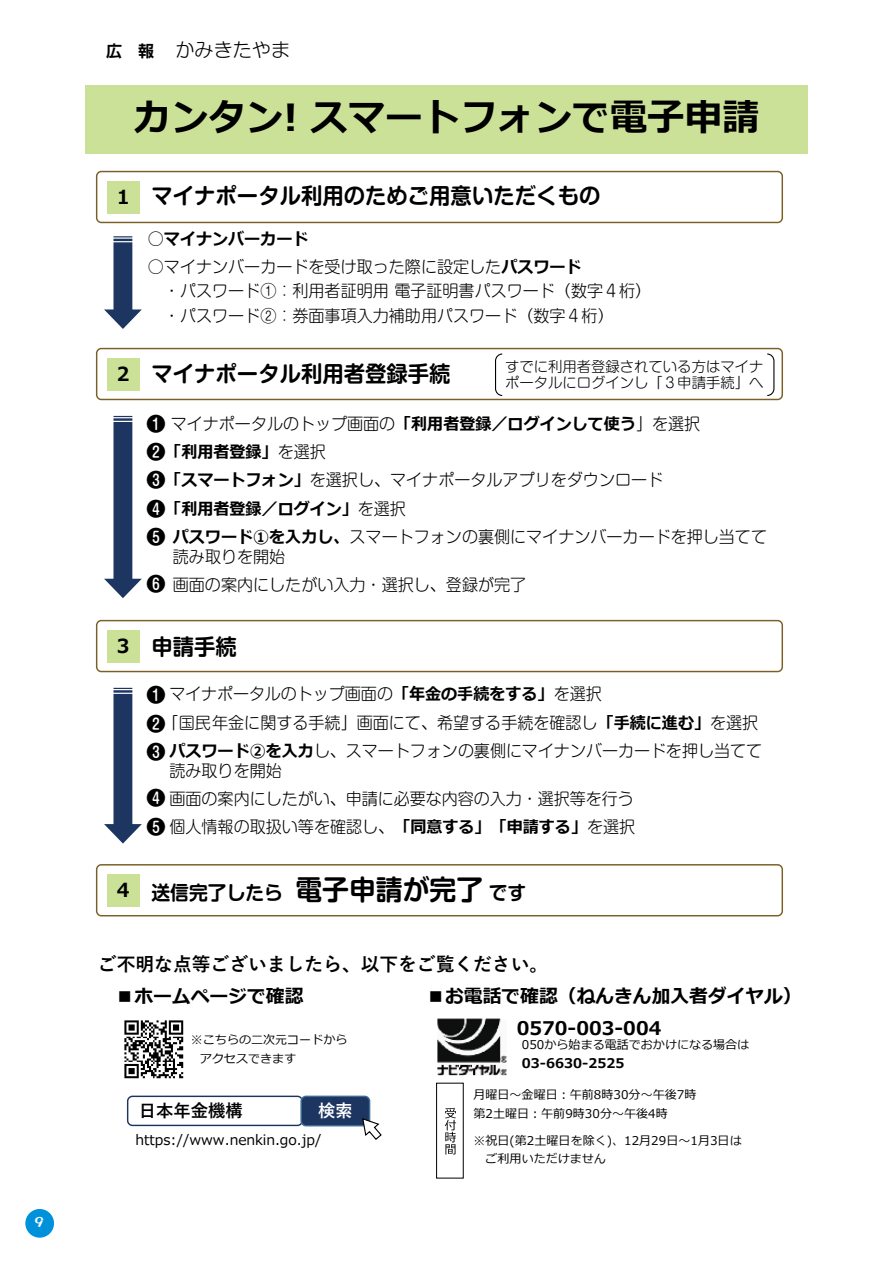
<style>
.page{position:relative;width:893px;height:1263px;background:#fff}
.page>*{position:absolute;margin:0;border:0;box-sizing:border-box;transform-origin:0 0}
.t1{font:700 37.5px "Meiryo";color:#000}
.t2{font:700 27.75px "Shin M Go Pro De";color:#000}
.t3{font:700 22.05px "Shin M Go Pro De";color:#000}
.t4{font:700 19.35px "Shin M Go Pro De";color:#000}
.t5{font:700 19.35px "Meiryo";color:#000}
.t6{font:500 19.2px/28.3px "Shin M Go Pro";color:#000;text-align:justify}
.t7{font:300 19.2px "Shin M Go Pro";color:#000}
.t8{font:700 18.75px/31.8px "Meiryo";color:#000}
.t9{font:700 18.75px "Yu Gothic";color:#000}
.t10{font:700 17.4px "Yu Gothic";color:#000}
.t11{font:700 17.4px "Yu Gothic";color:#fff}
.t12{font:300 16.65px/24.2px "Shin M Go Pro";color:#000}
.t13{font:700 16.65px "Meiryo";color:#000}
.t14{font:700 15.9px "UD Shin Go Pro De";color:#000}
.t15{font:14.85px "DFPOP Corn Std W12";color:#fff}
.t16{font:300 14.4px "Shin M Go Pro";color:#000}
.t17{font:14.1px "Meiryo";letter-spacing:-.005em;color:#000}
.t18{font:700 13.35px "Meiryo";color:#000}
.t19{font:12px/18.8px "Meiryo";color:#000}
.s1{font-family:"Shin M Go Pro";font-weight:300}
.s2{font-family:"Meiryo";font-weight:700}
</style>
<div class="page">
<div style="left:85px;top:85px;width:723px;height:69px;background:#cce198"></div>
<img style="left:437px;top:1018px;width:70px;height:58px">
<div style="left:436px;top:1083px;width:28px;height:95px;border:1px solid #000"></div>
<svg style="left:445px;top:1108px;width:11px;height:46px"></svg>
<div style="left:127px;top:1095px;width:176px;height:31px;border:1px solid #1d3661;border-radius:5px"></div>
<div style="left:301px;top:1096px;width:69px;height:30px;background:#1d3661;border-radius:5px"></div>
<div style="left:300px;top:1095px;width:70px;height:31px;border:1px solid #3f6d95;border-radius:5px"></div>
<svg style="left:361px;top:1117px;width:21px;height:23px"></svg>
<img style="left:124px;top:1020px;width:60px;height:59px">
<div style="left:96px;top:171px;width:687px;height:52px;border:1px solid #7b5f27;border-radius:5px"></div>
<div style="left:107px;top:181px;width:32px;height:32px;background:#cce198"></div>
<svg style="left:104px;top:688px;width:38px;height:155px"></svg>
<div style="left:96px;top:620px;width:687px;height:52px;border:1px solid #7b5f27;border-radius:5px"></div>
<div style="left:107px;top:630px;width:32px;height:33px;background:#cce198"></div>
<div style="left:96px;top:864px;width:687px;height:52px;border:1px solid #7b5f27;border-radius:5px"></div>
<div style="left:107px;top:874px;width:32px;height:33px;background:#cce198"></div>
<svg style="left:104px;top:416px;width:38px;height:182px"></svg>
<svg style="left:104px;top:236px;width:38px;height:93px"></svg>
<div style="left:96px;top:348px;width:687px;height:52px;border:1px solid #7b5f27;border-radius:5px"></div>
<div style="left:107px;top:358px;width:32px;height:32px;background:#cce198"></div>
<svg style="left:495px;top:353px;width:280px;height:43px"></svg>
<div style="left:25px;top:1209px;width:29px;height:29px;background:#0091db;border-radius:50%"></div>
<p class="t15" style="left:34px;top:1214px;width:12px">9</p>
<p class="t14" style="left:106px;top:38px;width:49px">広　報</p>
<p class="t7" style="left:175px;top:35px;width:116px">かみきたやま</p>
<h1 class="t1" style="left:134px;top:91px;width:627px">カンタン! スマートフォンで電子申請</h1>
<p class="t5" style="left:114px;top:183px;width:20px">１</p>
<h3 class="t3" style="left:152px;top:178px;width:450px">マイナポータル利用のためご用意いただくもの</h3>
<p class="t13" style="left:148px;top:227px;width:162px"><span class="s1">○</span>マイナンバーカード</p>
<p class="t12" style="left:164px;top:253px;width:489px;text-indent:-16px">○マイナンバーカードを受け取った際に設定した<span class="s2">パスワード<br></span>・パスワード①：利用者証明用電子証明書パスワード（数字４桁(・パスワード②：券面事項入力補助用パスワード（数字４桁(</p>
<p class="t5" style="left:114px;top:360px;width:20px">２</p>
<h3 class="t3" style="left:152px;top:355px;width:301px">マイナポータル利用者登録手続</h3>
<p class="t16" style="left:505px;top:355px;width:260px">すでに利用者登録されている方はマイナ</p>
<p class="t16" style="left:505px;top:371px;width:260px">ポータルにログインし「３申請手続」へ</p>
<p class="t6" style="left:147px;top:407px;width:21px">1<br>2<br>3<br>4<br>5</p>
<p class="t12" style="left:171px;top:410px;width:531px">マイナポータルのトップ画面の<span class="s2">「利用者登録／ログインして使う</span>」を選択</p>
<p class="t13" style="left:165px;top:441px;width:162px">「利用者登録」<span class="s1">を選択</span></p>
<p class="t12" style="left:165px;top:466px;width:499px"><span class="s2">「スマートフォン」</span>を選択し、マイナポータルアプリをダウンロード</p>
<p class="t13" style="left:165px;top:497px;width:242px">「利用者登録／ログイン」<span class="s1">を選択</span></p>
<p class="t12" style="left:173px;top:525px;width:596px;line-height:20px"><span class="s2">パスワード①を入力し、</span>スマートフォンの裏側にマイナンバーカードを押し当てて読み取りを開始</p>
<p class="t12" style="left:173px;top:571px;width:355px">画面の案内にしたがい入力・選択し、登録が完了</p>
<p class="t6" style="left:147px;top:567px;width:21px">6</p>
<p class="t5" style="left:114px;top:633px;width:20px">３</p>
<h3 class="t3" style="left:152px;top:629px;width:87px">申請手続</h3>
<p class="t6" style="left:147px;top:678px;width:21px">1<br>2<br>3</p>
<p class="t6" style="left:147px;top:781px;width:21px;line-height:28.8px">4<br>5</p>
<p class="t12" style="left:169px;top:680px;width:434px">マイナポータルのトップ画面の<span class="s2">「年金の手続をする」</span>を選択</p>
<p class="t12" style="left:163px;top:708px;width:597px">「国民年金に関する手続」画面にて、希望する手続を確認し<span class="s2">「手続に進む」</span>を選択</p>
<p class="t12" style="left:169px;top:736px;width:594px"><span class="s2">パスワード②を入力</span>し、スマートフォンの裏側にマイナンバーカードを押し当てて</p>
<p class="t12" style="left:169px;top:754px;width:467px;line-height:28.2px">読み取りを開始<br>画面の案内にしたがい、申請に必要な内容の入力・選択等を行う個人情報の取扱い等を確認し、<span class="s2">「同意する」「申請する」</span>を選択</p>
<p class="t5" style="left:114px;top:876px;width:20px">４</p>
<p class="t4" style="left:152px;top:876px;width:133px">送信完了したら</p>
<h2 class="t2" style="left:295px;top:866px;width:189px">電子申請が完了</h2>
<p class="t4" style="left:489px;top:876px;width:39px">です</p>
<p class="t9" style="left:98px;top:954px;width:452px">ご不明な点等ございましたら、以下をご覧ください。</p>
<p class="t8" style="left:116px;top:981px;width:189px">■ホームページで確認</p>
<p class="t19" style="left:200px;top:1031px;width:149px;text-indent:-9px">※こちらの二次元コードからアクセスできます</p>
<p class="t10" style="left:139px;top:1101px;width:106px">日本年金機構</p>
<p class="t11" style="left:318px;top:1101px;width:36px">検索</p>
<p class="t17" style="left:136px;top:1129px;width:187px">https://www.nenkin.go.jp/</p>
<p class="t8" style="left:517px;top:981px;width:286px;text-indent:-90px">■お電話で確認（ねんきん加入者ダイヤル(<br>0570-003-004</p>
<p class="t19" style="left:522px;top:1036px;width:229px">050から始まる電話でおかけになる場合は</p>
<p class="t18" style="left:522px;top:1054px;width:104px">03-6630-2525</p>
<p class="t19" style="left:473px;top:1086px;width:224px">月曜日～金曜日：午前8時30分～午後7時第2土曜日：午前9時30分～午後4時</p>
<p class="t19" style="left:485px;top:1131px;width:258px;text-indent:-12px">※祝日第( 2土曜日を除く)、12月29日～1月3日はご利用いただけません</p>
</div>
